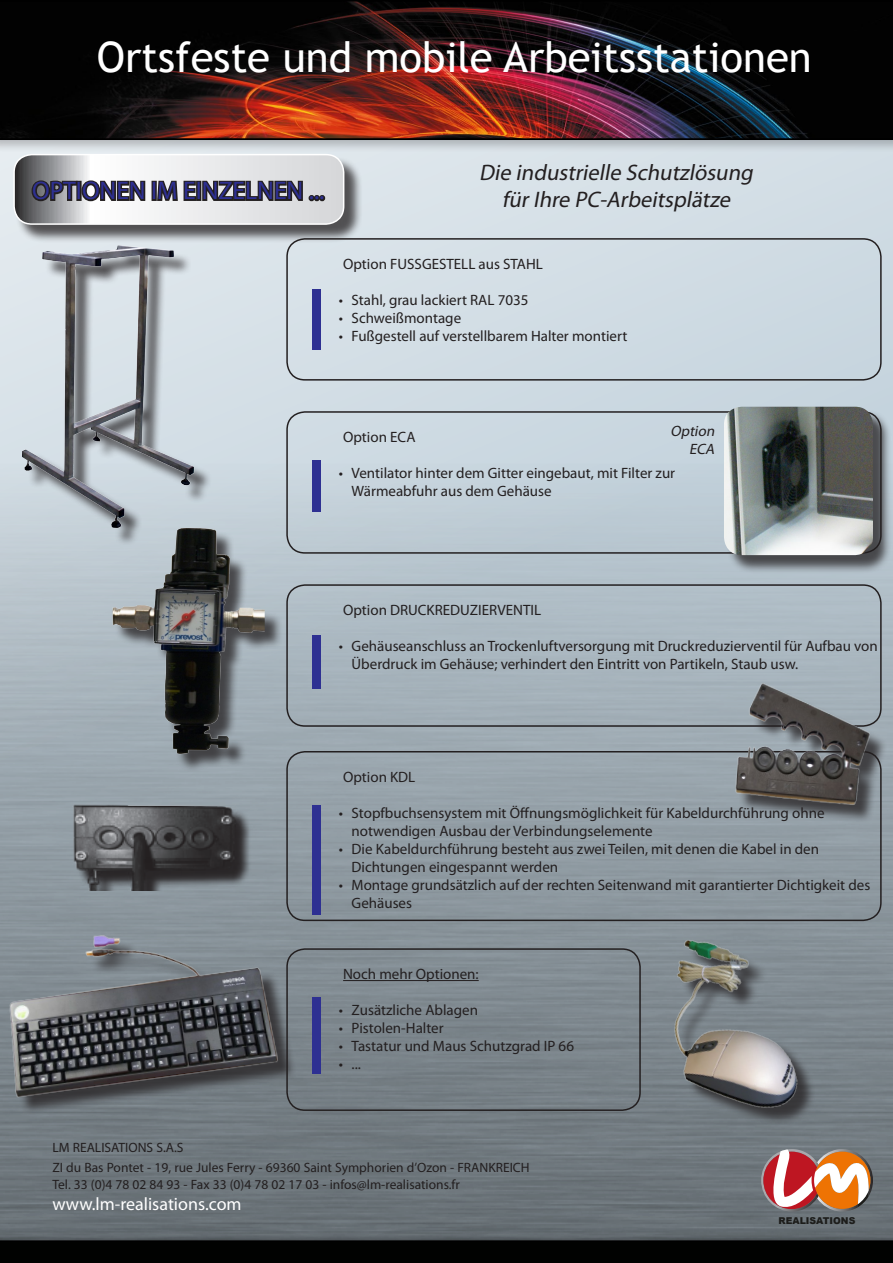
<style>
.page{position:relative;width:893px;height:1263px;background:#fff}
.page>*{position:absolute;margin:0;border:0;box-sizing:border-box;transform-origin:0 0}
.t1{font:42px "Trebuchet MS";color:#fff}
.t2{font:25.5px "Myriad Pro";color:#2e3092}
.t3{font:italic 22.5px "Myriad Pro";color:#231f20}
.Normal_e{font:18px "Myriad Pro";color:#fff}
.Puce2{font:15px/18px "Myriad Pro";color:#231f20}
.t4{font:italic 15px "Myriad Pro";color:#231f20}
.Normal_e-2{font:13.5px "Myriad Pro";color:#231f20}
.t5{font:900 9.45px "Arial";color:#1d1d1b}
</style>
<div class="page">
<div style="left:0;top:0;width:893px;height:1240px;background:#d2dde5"></div>
<img style="left:0;top:463px;width:893px;height:770px">
<div style="left:0;top:0;width:893px;height:153px;background:#231f20;opacity:.25"></div>
<div style="left:0;top:1233px;width:893px;height:30px;background:#231f20;opacity:.25"></div>
<img style="left:0;top:0;width:893px;height:140px">
<div style="left:0;top:1240px;width:893px;height:23px;background:#010201"></div>
<svg style="left:761px;top:1149px;width:112px;height:62px"></svg>
<div style="left:16px;top:156px;width:347px;height:88px;background:#231f20;opacity:.75"></div>
<svg style="left:14px;top:155px;width:330px;height:69px"></svg>
<div style="left:13px;top:154px;width:331px;height:71px;border:2px solid #fff;border-radius:18px"></div>
<div style="left:286px;top:238px;width:596px;height:143px;border:2px solid #231f20;border-radius:18px"></div>
<div style="left:286px;top:411px;width:596px;height:143px;border:2px solid #231f20;border-radius:18px"></div>
<div style="left:286px;top:584px;width:596px;height:143px;border:2px solid #231f20;border-radius:18px"></div>
<div style="left:286px;top:751px;width:596px;height:170px;border:2px solid #231f20;border-radius:18px"></div>
<div style="left:312px;top:289px;width:9px;height:61px;background:#2e3092"></div>
<div style="left:312px;top:461px;width:9px;height:51px;background:#2e3092"></div>
<div style="left:312px;top:636px;width:9px;height:53px;background:#2e3092"></div>
<div style="left:312px;top:805px;width:9px;height:109px;background:#2e3092"></div>
<div style="left:312px;top:997px;width:9px;height:77px;background:#2e3092"></div>
<img style="left:60px;top:793px;width:198px;height:98px">
<img style="left:689px;top:627px;width:204px;height:209px">
<img style="left:15px;top:231px;width:212px;height:313px">
<div style="left:726px;top:409px;width:165px;height:165px;background:#231f20;opacity:.75"></div>
<img style="left:724px;top:407px;width:149px;height:148px">
<div style="left:115px;top:530px;width:168px;height:242px;background:#231f20;opacity:.75"></div>
<img style="left:67px;top:512px;width:198px;height:271px">
<div style="left:13px;top:939px;width:284px;height:176px;background:#231f20;opacity:.75"></div>
<img style="left:0;top:906px;width:286px;height:202px">
<img style="left:634px;top:905px;width:181px;height:241px">
<hr style="left:343px;top:980px;width:136px;height:1px;background:#231f20">
<div style="left:286px;top:948px;width:355px;height:163px;border:2px solid #231f20;border-radius:18px"></div>
<p class="t1" style="left:97px;top:33px;width:716px">Ortsfeste und mobile Arbeitsstationen</p>
<p class="t2" style="left:32px;top:175px;width:294px">OPTIONEN IM EINZELNEN ...</p>
<p class="t3" style="left:479px;top:159px;width:280px">Die industrielle Schutzlösung</p>
<p class="t3" style="left:502px;top:186px;width:234px">fürIhre PC-Arbeitsplätze</p>
<p class="Puce2" style="left:343px;top:255px;width:201px">Option FUSSGESTELL aus STAHL</p>
<p class="Puce2" style="left:339px;top:291px;width:191px">• Stahl, grau lackiert RAL 7035</p>
<p class="Puce2" style="left:339px;top:309px;width:124px">• Schweißmontage</p>
<p class="Puce2" style="left:339px;top:327px;width:290px">• Fußgestell auf verstellbarem Halter montiert</p>
<p class="t4" style="left:670px;top:422px;width:49px">Option</p>
<p class="t4" style="left:689px;top:440px;width:30px">ECA</p>
<p class="Puce2" style="left:343px;top:428px;width:74px">Option ECA</p>
<p class="Puce2" style="left:352px;top:464px;width:325px;text-indent:-13px">• Ventilator hinter dem Gitter eingebaut, mit Filter zur<br>Wärmeabfuhr aus dem Gehäuse</p>
<p class="Puce2" style="left:343px;top:601px;width:200px">Option DRUCKREDUZIERVENTIL</p>
<p class="Puce2" style="left:352px;top:637px;width:528px;text-indent:-13px">• Gehäuseanschluss an Trockenluftversorgung mit Druckreduzierventil für Aufbau von<br>Überdruck im Gehäuse; verhindert den Eintritt von Partikeln, Staub usw.</p>
<p class="Puce2" style="left:343px;top:767px;width:74px">Option KDL</p>
<p class="Puce2" style="left:352px;top:803px;width:474px;text-indent:-13px">• Stopfbuchsensystem mit Öffnungsmöglichkeit für Kabeldurchführung ohne notwendigen Ausbau der Verbindungselemente</p>
<p class="Puce2" style="left:352px;top:839px;width:469px;text-indent:-13px">• Die Kabeldurchführung besteht aus zwei Teilen, mit denen die Kabel in den<br>Dichtungen eingespannt werden</p>
<p class="Puce2" style="left:352px;top:875px;width:520px;text-indent:-13px">• Montage grundsätzlich auf der rechten Seitenwand mit garantierter Dichtigkeit des<br>Gehäuses</p>
<p class="Puce2" style="left:343px;top:965px;width:137px">Noch mehr Optionen:</p>
<p class="Puce2" style="left:339px;top:1001px;width:141px">• Zusätzliche Ablagen</p>
<p class="Puce2" style="left:339px;top:1019px;width:106px">• Pistolen-Halter</p>
<p class="Puce2" style="left:339px;top:1037px;width:237px">• Tastatur und Maus Schutzgrad IP 66</p>
<p class="Puce2" style="left:339px;top:1055px;width:24px">• ...</p>
<p class="Normal_e-2" style="left:52px;top:1139px;width:133px">LM REALISATIONS S.A.S</p>
<p class="Normal_e-2" style="left:52px;top:1159px;width:479px">ZI du Bas Pontet - 19, rue Jules Ferry - 69360 Saint Symphorien d’Ozon - FRANKREICH</p>
<p class="Normal_e-2" style="left:52px;top:1176px;width:409px">Tel. 33 (0)4 78 02 84 93 - Fax 33 (0)4 78 02 17 03 - infos@lm-realisations.fr</p>
<p class="Normal_e" style="left:52px;top:1193px;width:191px">www.lm-realisations.com</p>
<p class="t5" style="left:778px;top:1214px;width:78px">REALISATIONS</p>
</div>
